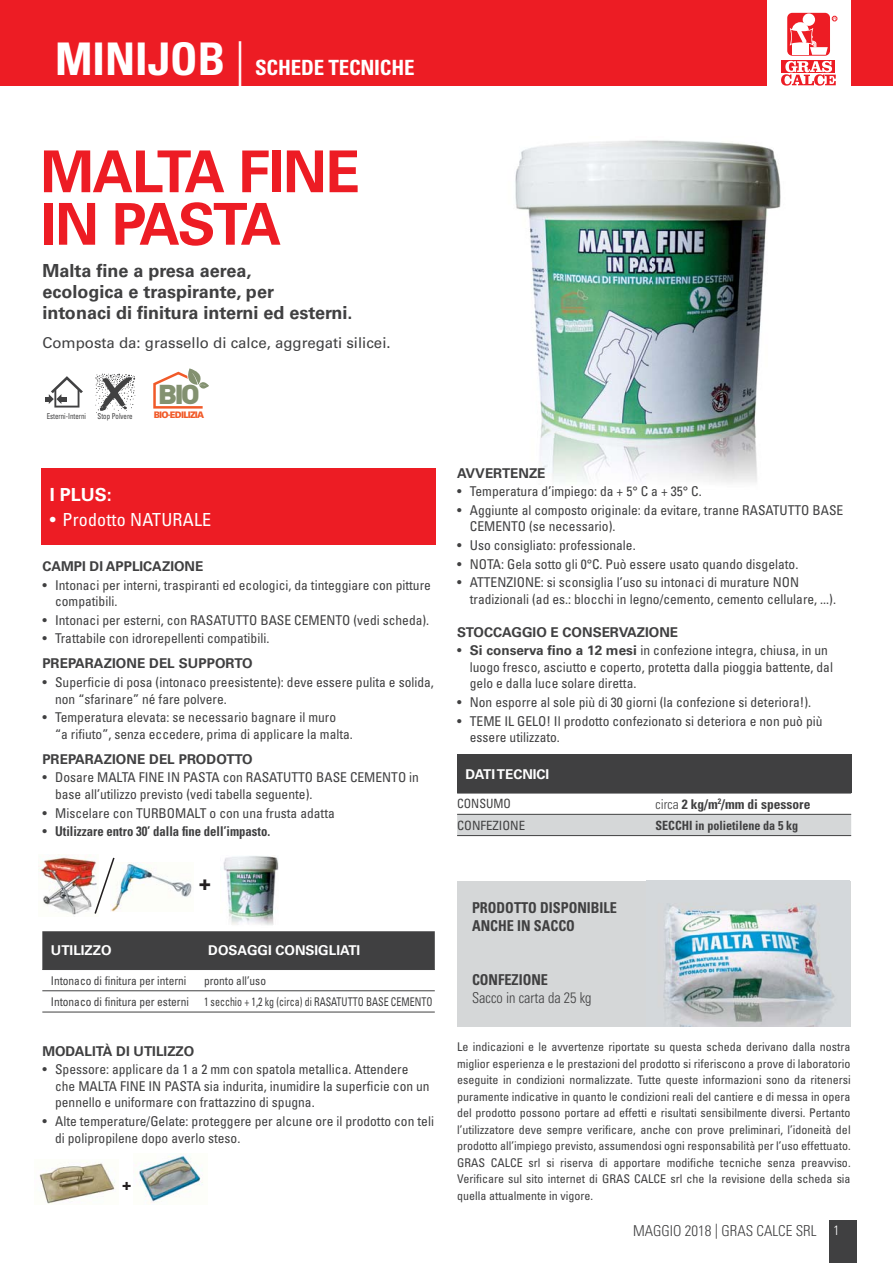
<style>
.page{position:relative;width:893px;height:1263px;background:#fff}
.page>*{position:absolute;margin:0;border:0;box-sizing:border-box;transform-origin:0 0}
.t1{font:700 57.75px/52.5px "Univers";letter-spacing:-.035em;color:#ed1c24}
.t2{font:900 27px "DIN";color:#839170;scale:1.11 1}
.t3{font:700 condensed 21px "Univers LT Std";letter-spacing:-.01em;color:#fff}
.t4{font:900 19.5px "Univers";color:#231f20}
.t5{font:700 18px/21px "Univers";color:#404041}
.t6{font:condensed 18px "Univers LT Std";letter-spacing:.01em;color:#fff}
.t7{font:700 18px "Univers LT Std";color:#fff}
.t8{font:15px "Univers";color:#404041}
.t9{font:700 condensed 15px/18px "Univers LT Std";color:#404041;scale:.95 1}
.t10{font:300 condensed 15px "Univers LT Std";color:#404041}
.t11{font:300 condensed 15px "Univers LT Std";color:#404041;scale:.95 1}
.t12{font:900 15px "Univers";color:#231f20}
.t13{font:condensed 13.5px/16.5px "Univers LT Std";color:#404041}
.t14{font:700 13.5px "Univers LT Std";color:#404041}
.t15{font:700 condensed 13.5px "Univers LT Std";color:#404041;scale:.94 1}
.t16{font:700 13.5px "Univers LT Std";color:#fff}
.t17{font:700 condensed 13.5px "Univers LT Std";color:#404041}
.t18{font:700 condensed 12.75px "Univers LT Std";color:#404041;scale:.95 1}
.t19{font:condensed 12.75px "Univers LT Std";color:#404041}
.t20{font:condensed 12.75px "Univers LT Std";color:#404041;scale:.95 1}
.t21{font:condensed 12px/16.5px "Univers LT Std";color:#404041;text-align:justify}
.t22{font:condensed 12px "Univers LT Std";color:#404041;scale:.95 1}
.t23{font:condensed 12px "Univers LT Std";color:#404041;scale:.83 1}
.t24{font:900 9.15px "Vectora LH";letter-spacing:-.08em;color:#f15a29}
.t25{font:condensed 8.1px "Univers LT Std";color:#414142;scale:.85 1}
.s1{font-size:45px}
.s2{font-weight:300;font-size:45px}
.s3{font-weight:400}
.s4{font-weight:700;font-stretch:normal}
.s5{font-weight:300}
.s6{font-size:13.5px;color:#fff}
</style>
<div class="page">
<img style="left:39px;top:1161px;width:76px;height:43px">
<img style="left:136px;top:1154px;width:67px;height:50px">
<img style="left:223px;top:856px;width:56px;height:69px">
<img style="left:116px;top:863px;width:76px;height:47px">
<img style="left:38px;top:857px;width:55px;height:58px">
<svg style="left:93px;top:857px;width:23px;height:57px"></svg>
<svg style="left:46px;top:376px;width:37px;height:32px"></svg>
<svg style="left:95px;top:374px;width:40px;height:39px"></svg>
<svg style="left:153px;top:368px;width:56px;height:41px"></svg>
<img style="left:515px;top:140px;width:266px;height:343px">
<div style="left:41px;top:468px;width:395px;height:76px;background:#ed1c24"></div>
<div style="left:457px;top:755px;width:394px;height:38px;background:#404041"></div>
<div style="left:457px;top:815px;width:394px;height:20px;background:#d5d7d8"></div>
<hr style="left:457px;top:793px;width:394px;height:1px;background:#404041">
<hr style="left:457px;top:814px;width:394px;height:1px;background:#404041">
<hr style="left:457px;top:835px;width:394px;height:1px;background:#404041">
<div style="left:457px;top:881px;width:393px;height:145px;background:#d5d7d8"></div>
<img style="left:646px;top:880px;width:203px;height:146px">
<div style="left:42px;top:931px;width:393px;height:38px;background:#404041"></div>
<hr style="left:42px;top:969px;width:393px;height:1px;background:#404041">
<hr style="left:42px;top:990px;width:393px;height:1px;background:#404041">
<hr style="left:42px;top:1012px;width:393px;height:1px;background:#404041">
<div style="left:0;top:0;width:892px;height:85px;background:#ed1c24"></div>
<div style="left:829px;top:1220px;width:28px;height:43px;background:#404041"></div>
<div style="left:767px;top:0;width:83px;height:102px;background:#fff"></div>
<div style="left:787px;top:13px;width:43px;height:43px;background:#ed1c24;border-radius:5px"></div>
<div style="left:802px;top:13px;width:13px;height:13px;background:#fff;border-radius:50%"></div>
<div style="left:791px;top:22px;width:17px;height:17px;background:#fff;border-radius:50%"></div>
<svg style="left:832px;top:16px;width:5px;height:5px"></svg>
<svg style="left:789px;top:28px;width:38px;height:27px"></svg>
<div style="left:781px;top:60px;width:54px;height:13px;background:#ed1c24"></div>
<svg style="left:781px;top:61px;width:54px;height:25px"></svg>
<h3 class="t3" style="left:55px;top:58px;width:361px"><span class="s1">MINIJOB</span> <span class="s2">|</span> SCHEDE TECNICHE</h3>
<h1 class="t1" style="left:41px;top:151px;width:321px">MALTA FINE<br>IN PASTA</h1>
<h3 class="t5" style="left:42px;top:262px;width:311px">Malta fine a presa aerea,<br>ecologica e traspirante, per<br>intonaci di finitura interni ed esterni.</h3>
<p class="t8" style="left:42px;top:337px;width:350px">Composta da: grassello di calce, aggregati silicei.</p>
<p class="t25" style="left:47px;top:413px;width:48px">Esterni-Interni</p>
<p class="t25" style="left:98px;top:413px;width:43px">Stop Polvere</p>
<h2 class="t2" style="left:158px;top:376px;width:40px">BIO</h2>
<p class="t24" style="left:154px;top:411px;width:52px">BIO-EDILIZIA</p>
<h3 class="t7" style="left:50px;top:486px;width:64px">I PLUS:</h3>
<h3 class="t6" style="left:50px;top:512px;width:163px">• Prodotto NATURALE</h3>
<p class="t14" style="left:42px;top:560px;width:162px">CAMPI DI APPLICAZIONE</p>
<p class="t13" style="left:55px;top:578px;width:377px;text-indent:-13px">• Intonaci per interni, traspiranti ed ecologici, da tinteggiare con pitture compatibili.</p>
<p class="t13" style="left:42px;top:613px;width:388px">• Intonaci per esterni, con RASATUTTO BASE CEMENTO (vedi scheda).</p>
<p class="t13" style="left:42px;top:631px;width:228px">• Trattabile con idrorepellenti compatibili.</p>
<p class="t14" style="left:42px;top:657px;width:212px">PREPARAZIONE DEL SUPPORTO</p>
<p class="t13" style="left:55px;top:675px;width:380px;text-indent:-13px">• Superficie di posa (intonaco preesistente): deve essere pulita e solida, non “sfarinare” né fare polvere.</p>
<p class="t13" style="left:55px;top:710px;width:299px;text-indent:-13px">• Temperatura elevata: se necessario bagnare il muro<br>“a rifiuto”, senza eccedere, prima di applicare la malta.</p>
<p class="t14" style="left:42px;top:753px;width:212px">PREPARAZIONE DEL PRODOTTO</p>
<p class="t13" style="left:55px;top:770px;width:365px;text-indent:-13px">• Dosare MALTA FINE IN PASTA con RASATUTTO BASE CEMENTO in base all’utilizzo previsto (vedi tabella seguente).</p>
<p class="t13" style="left:42px;top:805px;width:294px">• Miscelare con TURBOMALT o con una frusta adatta</p>
<p class="t15" style="left:42px;top:825px;width:244px"><span class="s3">•</span> Utilizzare entro 30’ dalla fine dell’impasto.</p>
<h3 class="t4" style="left:198px;top:876px;width:14px">+</h3>
<p class="t16" style="left:51px;top:944px;width:62px">UTILIZZO</p>
<p class="t16" style="left:208px;top:944px;width:154px">DOSAGGI CONSIGLIATI</p>
<p class="t22" style="left:51px;top:975px;width:144px">Intonaco di finitura per interni</p>
<p class="t22" style="left:204px;top:975px;width:67px">pronto all’uso</p>
<p class="t22" style="left:51px;top:996px;width:147px">Intonaco di finitura per esterni</p>
<p class="t23" style="left:204px;top:996px;width:277px">1 secchio + 1,2 kg (circa) di RASATUTTO BASE CEMENTO</p>
<p class="t14" style="left:42px;top:1045px;width:153px">MODALITÀ DI UTILIZZO</p>
<p class="t13" style="left:55px;top:1062px;width:376px;text-indent:-13px">• Spessore: applicare da 1 a 2 mm con spatola metallica. Attendere che MALTA FINE IN PASTA sia indurita, inumidire la superficie con un pennello e uniformare con frattazzino di spugna.</p>
<p class="t13" style="left:55px;top:1114px;width:380px;text-indent:-13px">• Alte temperature/Gelate: proteggere per alcune ore il prodotto con teli di polipropilene dopo averlo steso.</p>
<p class="t12" style="left:122px;top:1180px;width:11px">+</p>
<p class="t14" style="left:457px;top:466px;width:90px">AVVERTENZE</p>
<p class="t13" style="left:457px;top:484px;width:246px">• Temperatura d’impiego: da + 5° C a + 35° C.</p>
<p class="t13" style="left:470px;top:503px;width:375px;text-indent:-13px">• Aggiunte al composto originale: da evitare, tranne RASATUTTO BASE<br>CEMENTO (se necessario).</p>
<p class="t13" style="left:457px;top:538px;width:180px">• Uso consigliato: professionale.</p>
<p class="t13" style="left:457px;top:556px;width:343px">• NOTA: Gela sotto gli 0°C. Può essere usato quando disgelato.</p>
<p class="t13" style="left:470px;top:575px;width:367px;text-indent:-13px">• ATTENZIONE: si sconsiglia l’uso su intonaci di murature NON tradizionali (ad es.: blocchi in legno/cemento, cemento cellulare, ...).</p>
<p class="t14" style="left:457px;top:625px;width:222px">STOCCAGGIO E CONSERVAZIONE</p>
<p class="t13" style="left:470px;top:643px;width:364px;text-indent:-13px">• <span class="s4">Si conserva fino a 12 mesi</span> in confezione integra, chiusa, in un luogo fresco, asciutto e coperto, protetta dalla pioggia battente, dal gelo e dalla luce solare diretta.</p>
<p class="t13" style="left:457px;top:695px;width:355px">• Non esporre al sole più di 30 giorni (la confezione si deteriora!).</p>
<p class="t13" style="left:470px;top:713px;width:354px;text-indent:-13px">• TEME IL GELO! Il prodotto confezionato si deteriora e non può più essere utilizzato.</p>
<p class="t16" style="left:465px;top:767px;width:85px">DATI TECNICI</p>
<p class="t20" style="left:457px;top:798px;width:58px">CONSUMO</p>
<p class="t17" style="left:655px;top:797px;width:156px"><span class="s5">circa</span> 2 kg/m<sup>2</sup>/mm di spessore</p>
<p class="t19" style="left:457px;top:819px;width:70px">CONFEZIONE</p>
<p class="t18" style="left:655px;top:819px;width:152px">SECCHI in polietilene da 5 kg</p>
<p class="t9" style="left:472px;top:900px;width:154px">PRODOTTO DISPONIBILE<br>ANCHE IN SACCO</p>
<p class="t9" style="left:472px;top:972px;width:82px">CONFEZIONE</p>
<p class="t11" style="left:472px;top:991px;width:127px">Sacco in carta da 25 kg</p>
<p class="t21" style="left:457px;top:1039px;width:395px">Le indicazioni e le avvertenze riportate su questa scheda derivano dalla nostra miglior esperienza e le prestazioni del prodotto si riferiscono a prove di laboratorio eseguite in condizioni normalizzate. Tutte queste informazioni sono da ritenersi puramente indicative in quanto le condizioni reali del cantiere e di messa in opera del prodotto possono portare ad effetti e risultati sensibilmente diversi. Pertanto l’utilizzatore deve sempre verificare, anche con prove preliminari, l’idoneità del prodotto all’impiego previsto, assumendosi ogni responsabilità per l’uso effettuato.<br>GRAS CALCE srl si riserva di apportare modifiche tecniche senza preavviso.<br>Verificare sul sito internet di GRAS CALCE srl che la revisione della scheda sia quella attualmente in vigore.</p>
<p class="t10" style="left:633px;top:1224px;width:208px">MAGGIO 2018 | GRAS CALCE SRL <span class="s6">1</span></p>
</div>
